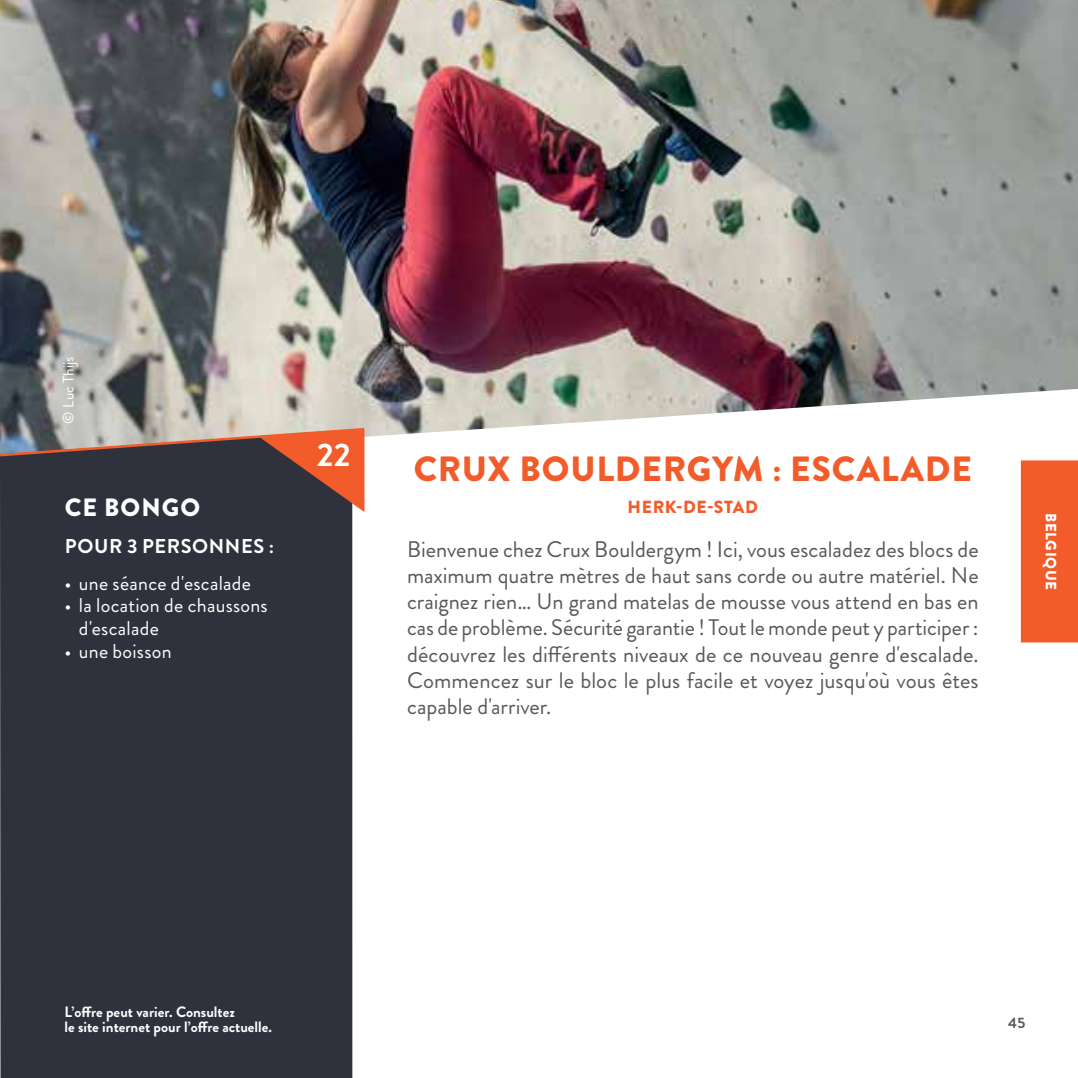
<style>
.page{position:relative;width:1078px;height:1078px;background:#fff}
.page>*{position:absolute;margin:0;border:0;box-sizing:border-box;transform-origin:0 0}
.t1{font:900 35px "Brandon Grotesque";letter-spacing:.025em;color:#f15c2a}
.t2{font:700 32.5px "Brandon Grotesque";color:#fff}
.t3{font:900 25px "Brandon Grotesque";letter-spacing:.04em;color:#fff}
.t4{font:22.5px/26.2px "Brandon Grotesque";color:#57585b;text-align:justify}
.t5{font:20px/22.5px "Brandon Grotesque";letter-spacing:.015em;color:#fff}
.t6{font:700 20px "Brandon Grotesque";letter-spacing:.03em;color:#fff}
.t7{font:900 17.5px "Brandon Grotesque";letter-spacing:.035em;color:#f15c2a}
.t8{font:700 15px/15px "Brandon Grotesque";color:#fff}
.t9{font:15px "Brandon Grotesque";letter-spacing:.015em;color:#fff}
.t10{font:900 15px "Brandon Grotesque";letter-spacing:.04em;color:#fff}
.t11{font:700 15px "Brandon Grotesque";color:#57585b}
</style>
<div class="page">
<img style="left:0;top:0;width:1077px;height:389px">
<svg style="left:0;top:389px;width:1075px;height:228px"></svg>
<div style="left:0;top:512px;width:352px;height:565px;background:#2f313c"></div>
<svg style="left:0;top:426px;width:367px;height:86px;background:#654f4d"></svg>
<div style="left:1020px;top:460px;width:57px;height:182px;background:#f15c2a"></div>
<p class="t9" style="left:58px;top:423px;width:69px;rotate:-90deg">© Luc Thijs</p>
<p class="t3" style="left:65px;top:489px;width:137px">CE BONGO</p>
<p class="t6" style="left:65px;top:532px;width:211px">POUR 3 PERSONNES :</p>
<p class="t5" style="left:65px;top:572px;width:188px">• une séance d'escalade</p>
<p class="t5" style="left:79px;top:594px;width:190px;text-indent:-14px">• la location de chaussons d'escalade</p>
<p class="t5" style="left:65px;top:639px;width:108px">• une boisson</p>
<h2 class="t2" style="left:317px;top:432px;width:35px">22</h2>
<h1 class="t1" style="left:413px;top:444px;width:559px">CRUX BOULDERGYM : ESCALADE</h1>
<p class="t7" style="left:627px;top:494px;width:132px">HERK-DE-STAD</p>
<p class="t4" style="left:407px;top:536px;width:573px">Bienvenue chez Crux Bouldergym ! Ici, vous escaladez des blocs de maximum quatre mètres de haut sans corde ou autre matériel. Ne craignez rien… Un grand matelas de mousse vous attend en bas en cas de problème. Sécurité garantie ! Tout le monde peut y participer : découvrez les différents niveaux de ce nouveau genre d'escalade.<br>Commencez sur le bloc le plus facile et voyez jusqu'où vous êtes capable d'arriver.</p>
<p class="t10" style="left:1061px;top:513px;width:78px;rotate:90deg">BELGIQUE</p>
<p class="t8" style="left:64px;top:1004px;width:209px">L’offre peut varier. Consultez<br>le site internet pour l’offre actuelle.</p>
<p class="t11" style="left:1008px;top:1012px;width:19px">45</p>
</div>
